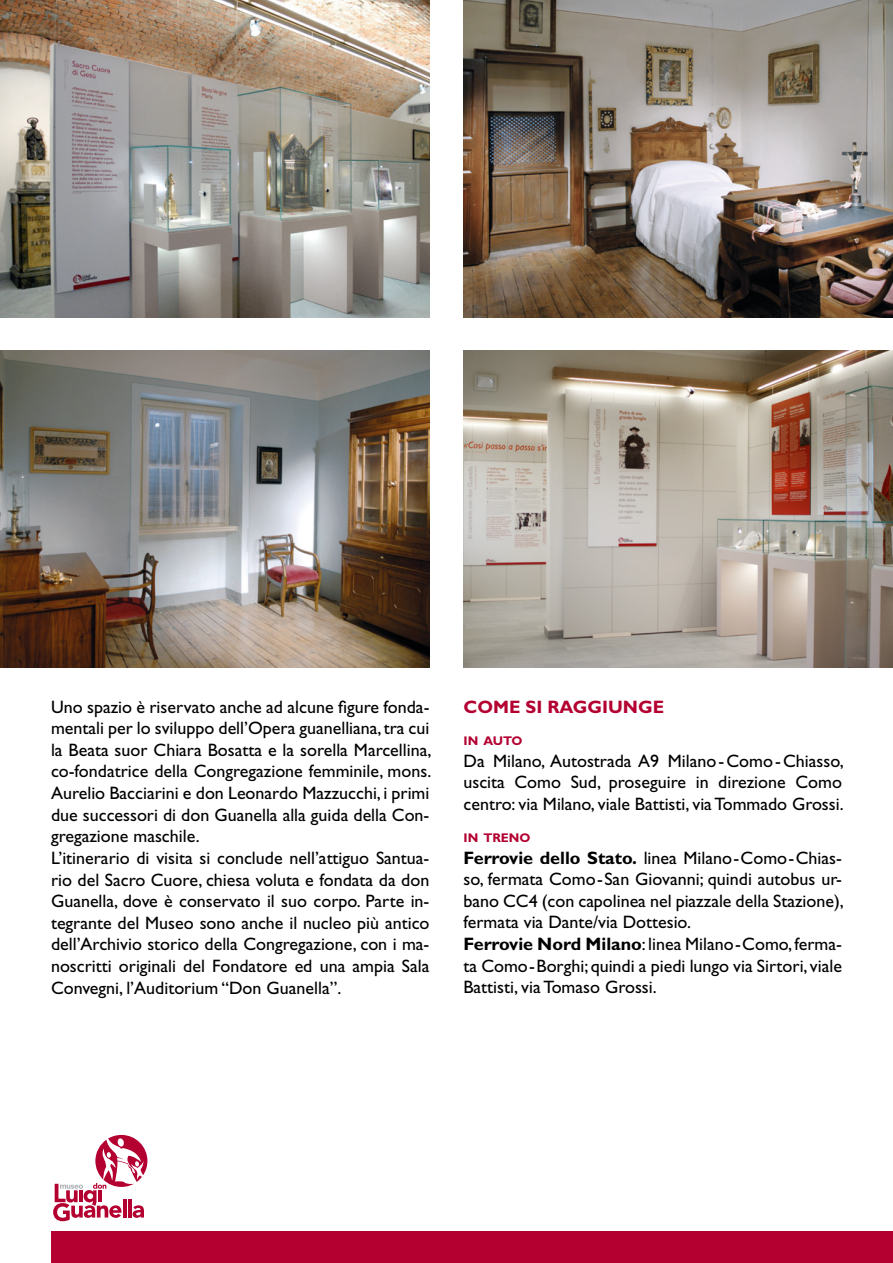
<style>
.page{position:relative;width:893px;height:1263px;background:#fff}
.page>*{position:absolute;margin:0;border:0;box-sizing:border-box;transform-origin:0 0}
.t1{font:18px/21.6px "Gill Sans";color:#000}
.t2{font:700 18px "Gill Sans";color:#b30031}
.t3{font:700 12.6px "Gill Sans";color:#b30031}
.s1{font-weight:700}
</style>
<div class="page">
<img style="left:0;top:0;width:429px;height:317px">
<img style="left:463px;top:0;width:430px;height:317px">
<img style="left:463px;top:351px;width:430px;height:316px">
<img style="left:0;top:351px;width:429px;height:316px">
<div style="left:51px;top:1231px;width:842px;height:32px;background:#b30031"></div>
<svg style="left:53px;top:1135px;width:94px;height:86px"></svg>
<p class="t1" style="left:51px;top:696px;width:382px">Uno spazio è riservato anche ad alcune figure fonda&shy;mentali per lo sviluppo dell’Opera guanelliana, tra cui la Beata suor Chiara Bosatta e la sorella Marcellina, co-fondatrice della Congregazione femminile, mons.<br>Aurelio Bacciarini e don Leonardo Mazzucchi, i primi due successori di don Guanella alla guida della Con&shy;gregazione maschile.<br>L’itinerario di visita si conclude nell’attiguo Santua&shy;rio del Sacro Cuore, chiesa voluta e fondata da don Guanella, dove è conservato il suo corpo. Parte in&shy;tegrante del Museo sono anche il nucleo più antico dell’Archivio storico della Congregazione, con i ma&shy;noscritti originali del Fondatore ed una ampia Sala Convegni, l’Auditorium “Don Guanella”.</p>
<p class="t2" style="left:463px;top:696px;width:122px">Com e si raggi</p>
<p class="t2" style="left:608px;top:696px;width:58px">unge</p>
<p class="t3" style="left:463px;top:733px;width:61px">IN AUTO</p>
<p class="t1" style="left:463px;top:750px;width:382px;text-align:justify">Da Milano, Autostrada A9 Milano-Como-Chiasso, uscita Como Sud, proseguire in direzione Como centro: via Milano, viale Battisti, via Tommado Grossi.</p>
<p class="t3" style="left:463px;top:830px;width:69px">IN TRENO</p>
<p class="t1" style="left:463px;top:847px;width:382px"><span class="s1">Ferrovie dello Stato.</span> linea Milano-Como-Chias&shy;so, fermata Como-San Giovanni; quindi autobus ur&shy;bano CC4 (con capolinea nel piazzale della Stazione), fermata via Dante/via Dottesio.<br><span class="s1">Ferrovie Nord Milano</span>: linea Milano-Como, ferma&shy;ta Como-Borghi; quindi a piedi lungo via Sirtori, viale Battisti, via Tomaso Grossi.</p>
</div>
